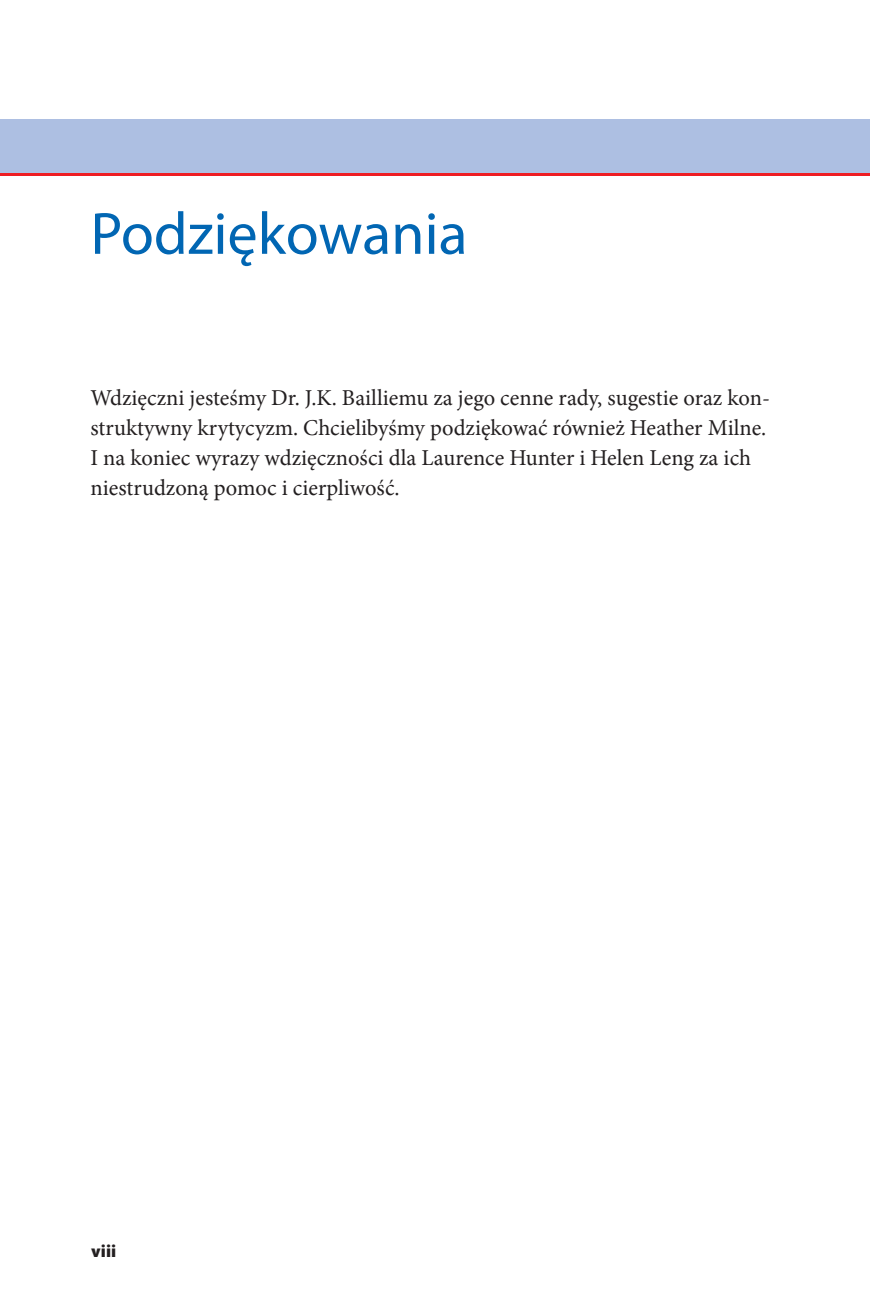
<style>
.page{position:relative;width:870px;height:1316px;background:#fff}
.page>*{position:absolute;margin:0;border:0;box-sizing:border-box;transform-origin:0 0}
.t1{font:60px "Myriad Pro";color:#0166b3}
.t2{font:22.5px/30px "Minion Pro";color:#231f20}
.t3{font:900 17.5px "Myriad Pro";color:#231f20}
</style>
<div class="page">
<div style="left:0;top:119px;width:869px;height:55px;background:#adbfe2"></div>
<hr style="left:0;top:173px;width:869px;height:2px;background:#ee1d23">
<h1 class="t1" style="left:90px;top:197px;width:378px">Podziękowania</h1>
<p class="t2" style="left:90px;top:383px;width:680px">Wdzięczni jesteśmy Dr. J.K. Bailliemu za jego cenne rady, sugestie oraz kon&shy;struktywny krytycyzm. Chcielibyśmy podziękować również Heather Milne.<br>I na koniec wyrazy wdzięczności dla Laurence Hunter i Helen Leng za ich niestrudzoną pomoc i cierpliwość.</p>
<p class="t3" style="left:91px;top:1239px;width:26px">viii</p>
</div>
